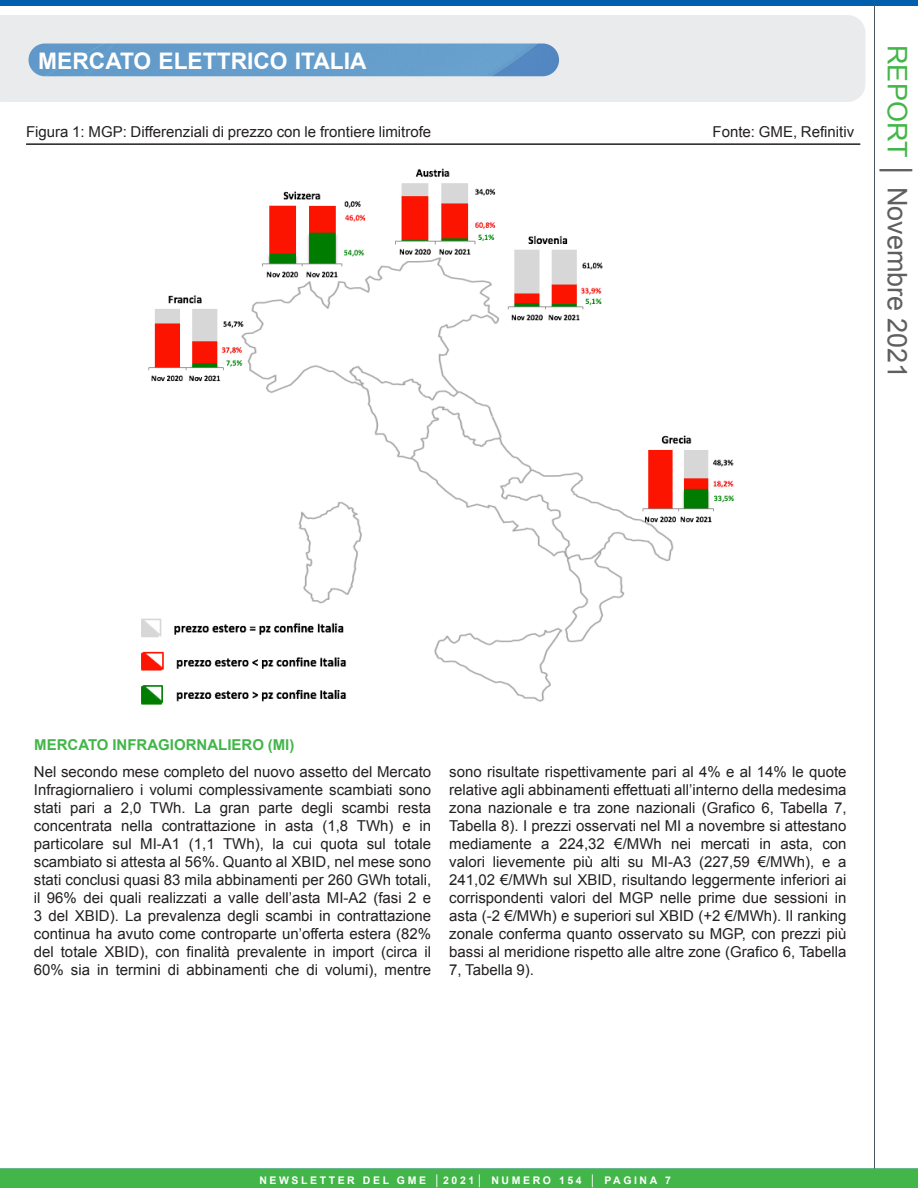
<style>
.page{position:relative;width:918px;height:1188px;background:#fff}
.page>*{position:absolute;margin:0;border:0;box-sizing:border-box;transform-origin:0 0}
.titolo_arancio_più_p{font:27px "Arial";color:#5f5f62}
.t1{font:22.8px "Arial Bold MT SC800";color:#fff}
.sottolineato{font:15px/18px "Arial";color:#231f20;text-align:justify}
.didascalia{font:700 15px "Arial";color:#42b649}
.t2{font:10.5px "Arial Bold MT SC800";letter-spacing:.245em;color:#fff}
.s1{color:#42b649}
</style>
<div class="page">
<div style="left:0;top:0;width:918px;height:6px;background:#015fae"></div>
<div style="left:0;top:15px;width:865px;height:87px;background:#eaebec"></div>
<img style="left:28px;top:44px;width:531px;height:32px;border-radius:16px">
<hr style="left:874px;top:3px;width:1px;height:1185px;background:#49565e">
<div style="left:0;top:1168px;width:918px;height:20px;background:#42b649"></div>
<hr style="left:26px;top:143px;width:834px;height:2px;background:#231f20">
<img style="left:141px;top:168px;width:594px;height:537px">
<p class="t1" style="left:38px;top:46px;width:84px">MERCATO</p>
<p class="t1" style="left:158px;top:46px;width:43px">ELETTRI</p>
<p class="t1" style="left:253px;top:46px;width:102px">CO ITALIA</p>
<p class="titolo_arancio_più_p" style="left:915px;top:45px;width:335px;rotate:90deg"><span class="s1">REPORT</span> │ Novembre 2021</p>
<p class="sottolineato" style="left:26px;top:123px;width:407px">Figura 1: MGP: Differenziali di prezzo con le frontiere limitrofe</p>
<p class="sottolineato" style="left:713px;top:123px;width:143px">Fonte: GME, Refinitiv</p>
<p class="didascalia" style="left:34px;top:735px;width:262px">MERCATO INFRAGIORNALIERO (MI)</p>
<p class="sottolineato" style="left:34px;top:763px;width:399px">Nel secondo mese completo del nuovo assetto del Mercato Infragiornaliero i volumi complessivamente scambiati sono stati pari a 2,0 TWh. La gran parte degli scambi resta concentrata nella contrattazione in asta (1,8 TWh) e in particolare sul MI-A1 (1,1 TWh), la cui quota sul totale scambiato si attesta al 56%. Quanto al XBID, nel mese sono stati conclusi quasi 83 mila abbinamenti per 260 GWh totali, il 96% dei quali realizzati a valle dell’asta MI-A2 (fasi 2 e 3 del XBID). La prevalenza degli scambi in contrattazione continua ha avuto come controparte un’offerta estera (82% del totale XBID), con finalità prevalente in import (circa il 60% sia in termini di abbinamenti che di volumi), mentre</p>
<p class="sottolineato" style="left:449px;top:763px;width:399px">sono risultate rispettivamente pari al 4% e al 14% le quote relative agli abbinamenti effettuati all’interno della medesima zona nazionale e tra zone nazionali (Grafico 6, Tabella 7, Tabella 8). I prezzi osservati nel MI a novembre si attestano mediamente a 224,32 €/MWh nei mercati in asta, con valori lievemente più alti su MI-A3 (227,59 €/MWh), e a 241,02 €/MWh sul XBID, risultando leggermente inferiori ai corrispondenti valori del MGP nelle prime due sessioni in asta (-2 €/MWh) e superiori sul XBID (+2 €/MWh). Il ranking zonale conferma quanto osservato su MGP, con prezzi più bassi al meridione rispetto alle altre zone (Grafico 6, Tabella 7, Tabella 9).</p>
<p class="t2" style="left:259px;top:1173px;width:413px">NEWSL ETTER DEL GM E │2021│ NUM ERO 154 │ PAGINA 7</p>
<p class="t2" style="left:217px;top:1173px;width:496px">NEWSL ETTER DEL GM E │ FEBB RAIO 2010 │ NUM ERO 25 │ PAGINA 7</p>
</div>
